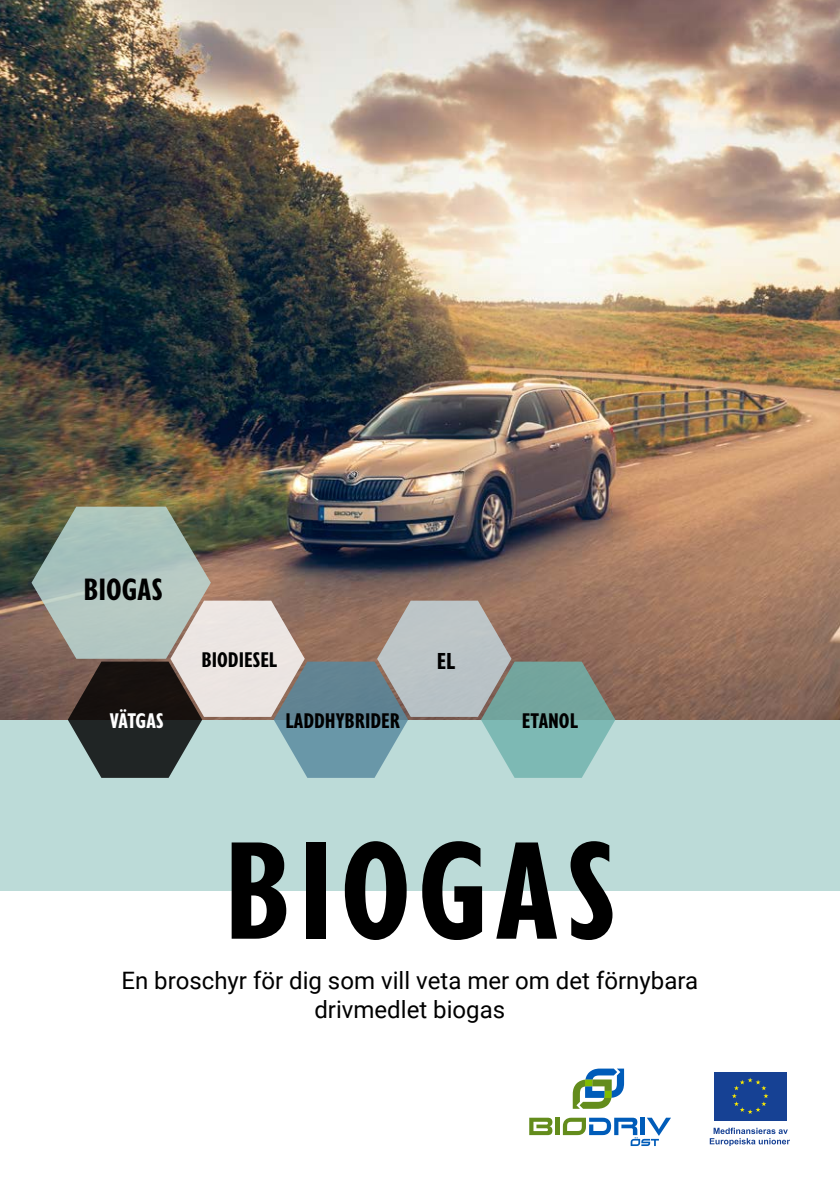
<style>
.page{position:relative;width:840px;height:1191px;background:#fff}
.page>*{position:absolute;margin:0;border:0;box-sizing:border-box;transform-origin:0 0}
.t1{font:700 condensed 144px "Gill Sans Nova";letter-spacing:.05em;color:#000}
.t2{font:700 condensed 32px "Gill Sans Nova";color:#000}
.t3{font:24px/28.8px "Roboto";color:#000;text-align:center}
.t4{font:700 condensed 24px "Gill Sans Nova";color:#000}
.t5{font:700 condensed 22px "Gill Sans Nova";color:#000}
.t6{font:700 condensed 22px "Gill Sans Nova";letter-spacing:-.015em;color:#fff}
</style>
<div class="page">
<img style="left:0;top:0;width:839px;height:719px">
<div style="left:0;top:719px;width:839px;height:171px;background:#bcdbd8"></div>
<svg style="left:31px;top:506px;width:584px;height:272px"></svg>
<svg style="left:572px;top:1068px;width:51px;height:40px"></svg>
<svg style="left:529px;top:1117px;width:23px;height:18px"></svg>
<hr style="left:555px;top:1117px;width:4px;height:18px;background:#638c1c">
<svg style="left:562px;top:1117px;width:108px;height:29px"></svg>
<svg style="left:714px;top:1072px;width:73px;height:49px"></svg>
<div style="left:713px;top:1071px;width:73px;height:49px;background:#164194"></div>
<svg style="left:732px;top:1078px;width:36px;height:36px"></svg>
<svg style="left:709px;top:1127px;width:80px;height:19px"></svg>
<p class="t2" style="left:83px;top:567px;width:81px">BIOGAS</p>
<p class="t5" style="left:201px;top:645px;width:77px">BIODIESEL</p>
<p class="t4" style="left:436px;top:644px;width:20px">EL</p>
<p class="t6" style="left:110px;top:706px;width:55px">VÄTGAS</p>
<p class="t5" style="left:285px;top:706px;width:116px">LADDHYBRIDER</p>
<p class="t5" style="left:521px;top:706px;width:58px">ETANOL</p>
<p class="t1" style="left:224px;top:794px;width:393px">BIOGAS</p>
<p class="t3" style="left:121px;top:965px;width:578px">En broschyr för dig som vill veta mer om det förnybara drivmedlet biogas</p>
</div>
